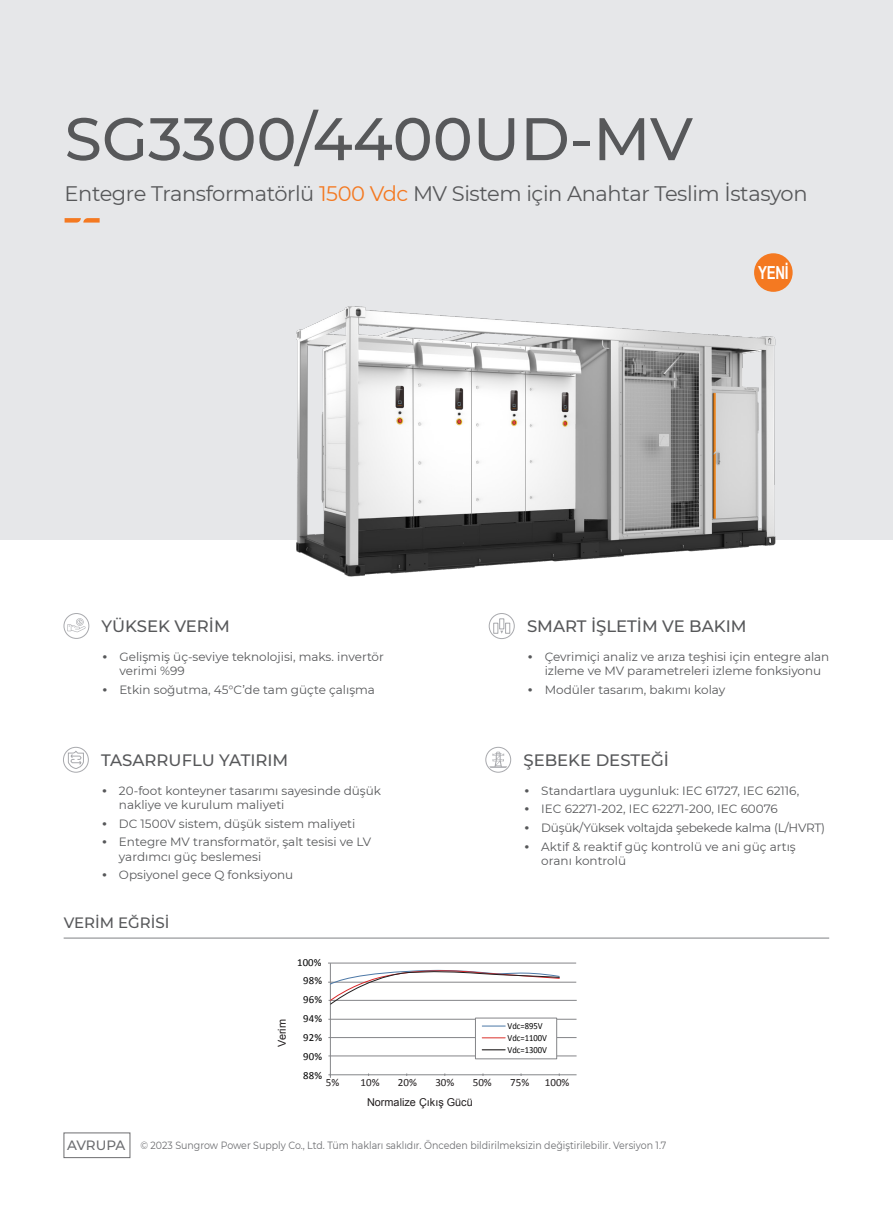
<style>
.page{position:relative;width:893px;height:1212px;background:#fff}
.page>*{position:absolute;margin:0;border:0;box-sizing:border-box;transform-origin:0 0}
.t1{font:500 60px "Montserrat";color:#57585a}
.t2{font:21px "Montserrat";letter-spacing:-.02em;color:#57585a}
.t3{font:700 18px "Arial Narrow";color:#fff;scale:.91 1}
.t4{font:500 16.5px "Montserrat";color:#57585a}
.t5{font:500 15px "Montserrat";color:#57585a}
.t6{font:12px/14.4px "Montserrat";color:#57585a}
.t7{font:12px "Montserrat";letter-spacing:-.02em;color:#57585a}
.t8{font:10.95px "Calibri";color:#231f20}
.t9{font:10.8px "Arial";color:#231f20}
.t10{font:10.8px "Calibri";color:#030303}
.t11{font:10.5px "Montserrat";color:#6c6d70;scale:.9 1}
.t12{font:9.3px/12.1px "Calibri";color:#030303;scale:.91 1}
.s1{color:#f47921}
.s2{font-family:"Arial";font-weight:700}
.s3{font-weight:500;font-size:13.5px}
</style>
<div class="page">
<div style="left:64px;top:1133px;width:66px;height:25px;background:#fff;border:1px solid #6e6e70"></div>
<div style="left:0;top:0;width:892px;height:539px;background:#e6e7e9"></div>
<hr style="left:64px;top:938px;width:765px;height:1px;background:#808285">
<svg style="left:65px;top:218px;width:35px;height:5px"></svg>
<img style="left:275px;top:306px;width:518px;height:271px">
<hr style="left:330px;top:963px;width:1px;height:115px;background:#848588">
<hr style="left:328px;top:963px;width:248px;height:1px;background:#848588">
<hr style="left:328px;top:982px;width:248px;height:1px;background:#848588">
<hr style="left:329px;top:1000px;width:248px;height:1px;background:#848588">
<hr style="left:328px;top:1019px;width:248px;height:1px;background:#848588">
<hr style="left:328px;top:1037px;width:249px;height:1px;background:#848588">
<hr style="left:328px;top:1056px;width:249px;height:1px;background:#848588">
<hr style="left:328px;top:1074px;width:249px;height:1px;background:#848588">
<div style="left:475px;top:1017px;width:81px;height:40px;background:#fff"></div>
<div style="left:475px;top:1018px;width:82px;height:41px;border:1px solid #848588"></div>
<svg style="left:482px;top:1025px;width:23px;height:1px"></svg>
<svg style="left:482px;top:1037px;width:23px;height:1px"></svg>
<svg style="left:482px;top:1049px;width:23px;height:1px"></svg>
<svg style="left:329px;top:968px;width:231px;height:37px"></svg>
<div style="left:754px;top:253px;width:39px;height:39px;background:#f47921;border-radius:50%"></div>
<div style="left:64px;top:613px;width:25px;height:26px;border:1px solid #a8a9ad;border-radius:50%"></div>
<svg style="left:67px;top:618px;width:19px;height:14px"></svg>
<div style="left:489px;top:613px;width:26px;height:26px;border:1px solid #a8a9ad;border-radius:50%"></div>
<div style="left:493px;top:623px;width:5px;height:11px;border:1px solid #a8a9ad"></div>
<div style="left:499px;top:618px;width:5px;height:11px;border:1px solid #a8a9ad"></div>
<div style="left:505px;top:623px;width:5px;height:11px;border:1px solid #a8a9ad"></div>
<div style="left:63px;top:747px;width:26px;height:26px;border:1px solid #a8a9ad;border-radius:50%"></div>
<svg style="left:68px;top:750px;width:16px;height:19px"></svg>
<svg style="left:489px;top:752px;width:18px;height:16px"></svg>
<div style="left:485px;top:747px;width:26px;height:26px;border:1px solid #a8a9ad;border-radius:50%"></div>
<h1 class="t1" style="left:65px;top:97px;width:630px">SG3300/4400UD-MV</h1>
<h2 class="t2" style="left:65px;top:179px;width:744px">Entegre Transformatörlü <span class="s1">1500 Vdc</span> MV Sistem için Anahtar Teslim İstasyon</h2>
<h3 class="t3" style="left:758px;top:259px;width:35px">YENİ</h3>
<h3 class="t4" style="left:102px;top:614px;width:130px">YÜKSEK VERİM</h3>
<p class="t6" style="left:119px;top:649px;width:266px;text-indent:-16px"><span class="s2">•</span> Gelişmiş üç-seviye teknolojisi, maks. invertör verimi %99</p>
<p class="t6" style="left:103px;top:682px;width:274px"><span class="s2">•</span> Etkin soğutma, 45°C’de tam güçte çalışma</p>
<h3 class="t4" style="left:101px;top:748px;width:189px">TASARRUFLU YATIRIM</h3>
<p class="t6" style="left:119px;top:783px;width:264px;text-indent:-16px"><span class="s2">•</span> 20-foot konteyner tasarımı sayesinde düşük nakliye ve kurulum maliyeti</p>
<p class="t6" style="left:102px;top:816px;width:254px"><span class="s2">•</span> DC 1500V sistem, düşük sistem maliyeti</p>
<p class="t6" style="left:119px;top:834px;width:254px;text-indent:-16px"><span class="s2">•</span> Entegre MV transformatör, şalt tesisi ve LV yardımcı güç beslemesi</p>
<p class="t6" style="left:102px;top:867px;width:192px"><span class="s2">•</span> Opsiyonel gece Q fonksiyonu</p>
<p class="t5" style="left:64px;top:912px;width:107px">VERİM EĞRİSİ</p>
<p class="t9" style="left:275px;top:1047px;width:29px;rotate:-90deg">Verim</p>
<p class="t10" style="left:297px;top:955px;width:26px">100%</p>
<p class="t10" style="left:303px;top:974px;width:20px">98%</p>
<p class="t10" style="left:303px;top:993px;width:20px">96%</p>
<p class="t10" style="left:303px;top:1012px;width:20px">94%</p>
<p class="t10" style="left:303px;top:1030px;width:20px">92%</p>
<p class="t10" style="left:303px;top:1049px;width:20px">90%</p>
<h3 class="t4" style="left:527px;top:614px;width:221px">SMART İŞLETİM VE BAKIM</h3>
<p class="t6" style="left:545px;top:649px;width:286px;text-indent:-16px"><span class="s2">•</span> Çevrimiçi analiz ve arıza teşhisi için entegre alan izleme ve MV parametreleri izleme fonksiyonu</p>
<p class="t6" style="left:528px;top:682px;width:199px"><span class="s2">•</span> Modüler tasarım, bakımı kolay</p>
<h3 class="t4" style="left:523px;top:748px;width:147px">ŞEBEKE DESTEĞİ</h3>
<p class="t6" style="left:525px;top:783px;width:276px"><span class="s2">•</span> Standartlara uygunluk: IEC 61727, IEC 62116,</p>
<p class="t6" style="left:525px;top:801px;width:255px"><span class="s2">•</span> IEC 62271-202, IEC 62271-200, IEC 60076</p>
<p class="t7" style="left:525px;top:819px;width:302px"><span class="s2">•</span> Düşük/Yüksek voltajda şebekede kalma (L/HVRT)</p>
<p class="t6" style="left:541px;top:839px;width:256px;text-indent:-16px"><span class="s2">•</span> Aktif &amp; reaktif güç kontrolü ve ani güç artış oranı kontrolü</p>
<p class="t12" style="left:508px;top:1019px;width:45px">Vdc=895V<br>Vdc=1100V<br>Vdc=1300V</p>
<p class="t10" style="left:303px;top:1068px;width:20px">88%</p>
<p class="t8" style="left:326px;top:1075px;width:15px">5%</p>
<p class="t8" style="left:361px;top:1075px;width:21px">10%</p>
<p class="t8" style="left:398px;top:1075px;width:21px">20%</p>
<p class="t8" style="left:435px;top:1075px;width:21px">30%</p>
<p class="t8" style="left:473px;top:1075px;width:21px">50%</p>
<p class="t8" style="left:510px;top:1075px;width:21px">75%</p>
<p class="t8" style="left:545px;top:1075px;width:26px">100%</p>
<p class="t9" style="left:367px;top:1095px;width:107px">Normalize Çıkış Gücü</p>
<p class="t11" style="left:67px;top:1138px;width:667px"><span class="s3">AVRUPA</span> © 2023 Sungrow Power Supply Co., Ltd. Tüm hakları saklıdır. Önceden bildirilmeksizin değiştirilebilir. Versiyon 1.7</p>
</div>
